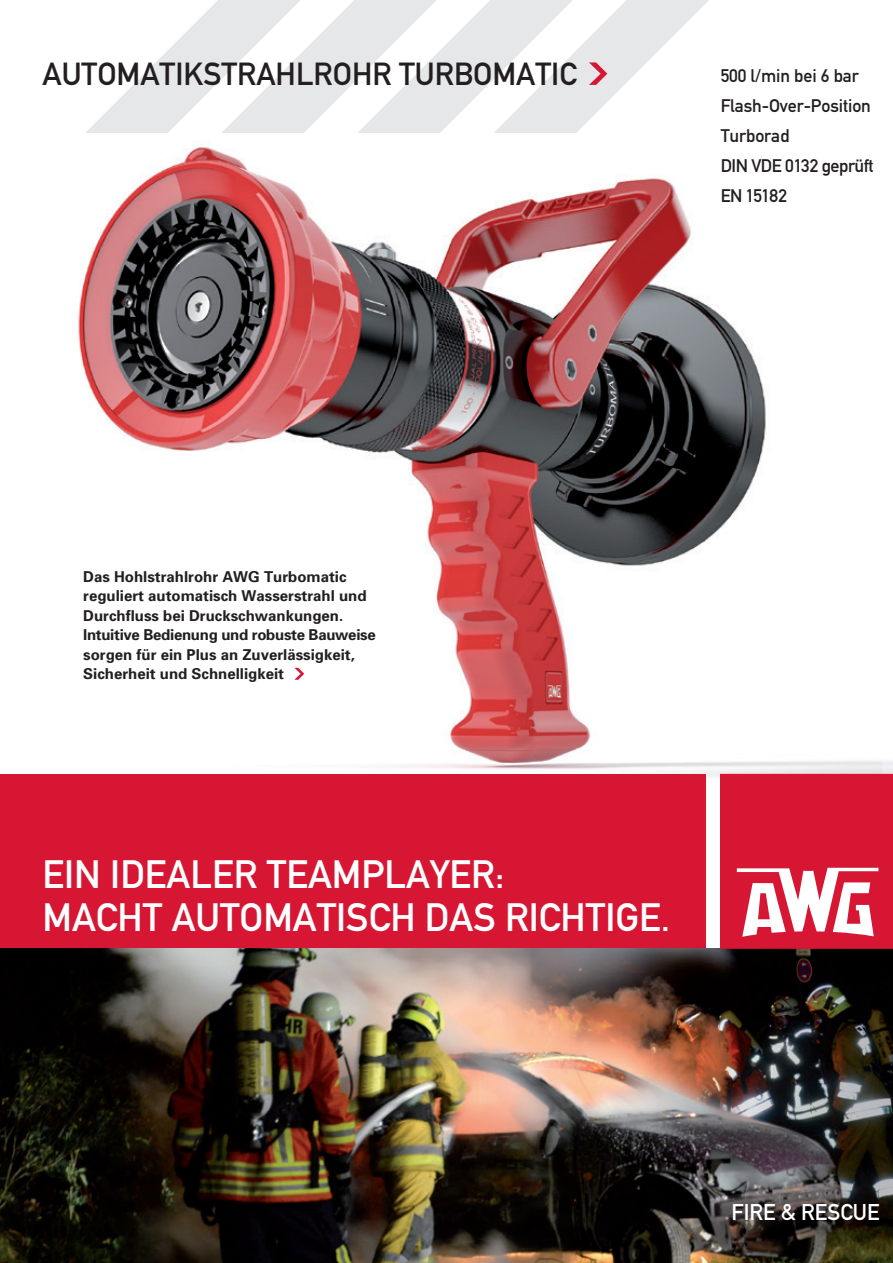
<style>
.page{position:relative;width:893px;height:1263px;background:#fff}
.page>*{position:absolute;margin:0;border:0;box-sizing:border-box;transform-origin:0 0}
.t1{font:39px/43.5px "DIN Schrift 1451 Mittelschrift";color:#fff}
.t2{font:31.5px "DIN Schrift 1451 Mittel Alt";color:#231f20}
.t3{font:22.5px "DIN Schrift 1451 Mittelschrift";color:#fff}
.t4{font:18px/30px "DIN Schrift 1451 Mittelschrift";letter-spacing:-.005em;color:#231f20}
.t5{font:700 15px/19.5px "Univers 65";color:#231f20}
</style>
<div class="page">
<img style="left:78px;top:147px;width:815px;height:752px">
<img style="left:0;top:948px;width:893px;height:315px">
<div style="left:0;top:774px;width:706px;height:174px;background:#d71634"></div>
<svg style="left:721px;top:774px;width:172px;height:174px"></svg>
<svg style="left:294px;top:668px;width:10px;height:12px"></svg>
<svg style="left:85px;top:0;width:624px;height:133px"></svg>
<h2 class="t2" style="left:43px;top:55px;width:536px">AUTOMATIKSTRAHLROHR TURBOMATIC</h2>
<p class="t4" style="left:721px;top:61px;width:154px">500 l/min bei 6 bar<br>Flash-Over-Position<br>Turborad<br>DIN VDE 0132 geprüft<br>EN 15182</p>
<p class="t5" style="left:83px;top:566px;width:294px">Das Hohlstrahlrohr AWG Turbomatic reguliert automatisch Wasserstrahl und Durchfluss bei Druckschwankungen.<br>Intuitive Bedienung und robuste Bauweise sorgen für ein Plus an Zuverlässigkeit, Sicherheit und Schnelligkeit</p>
<h1 class="t1" style="left:43px;top:852px;width:629px">EIN IDEALER TEAMPLAYER:<br>MACHT AUTOMATISCH DAS RICHTIGE.</h1>
<h3 class="t3" style="left:731px;top:1199px;width:150px">FIRE &amp; RESCUE</h3>
</div>
